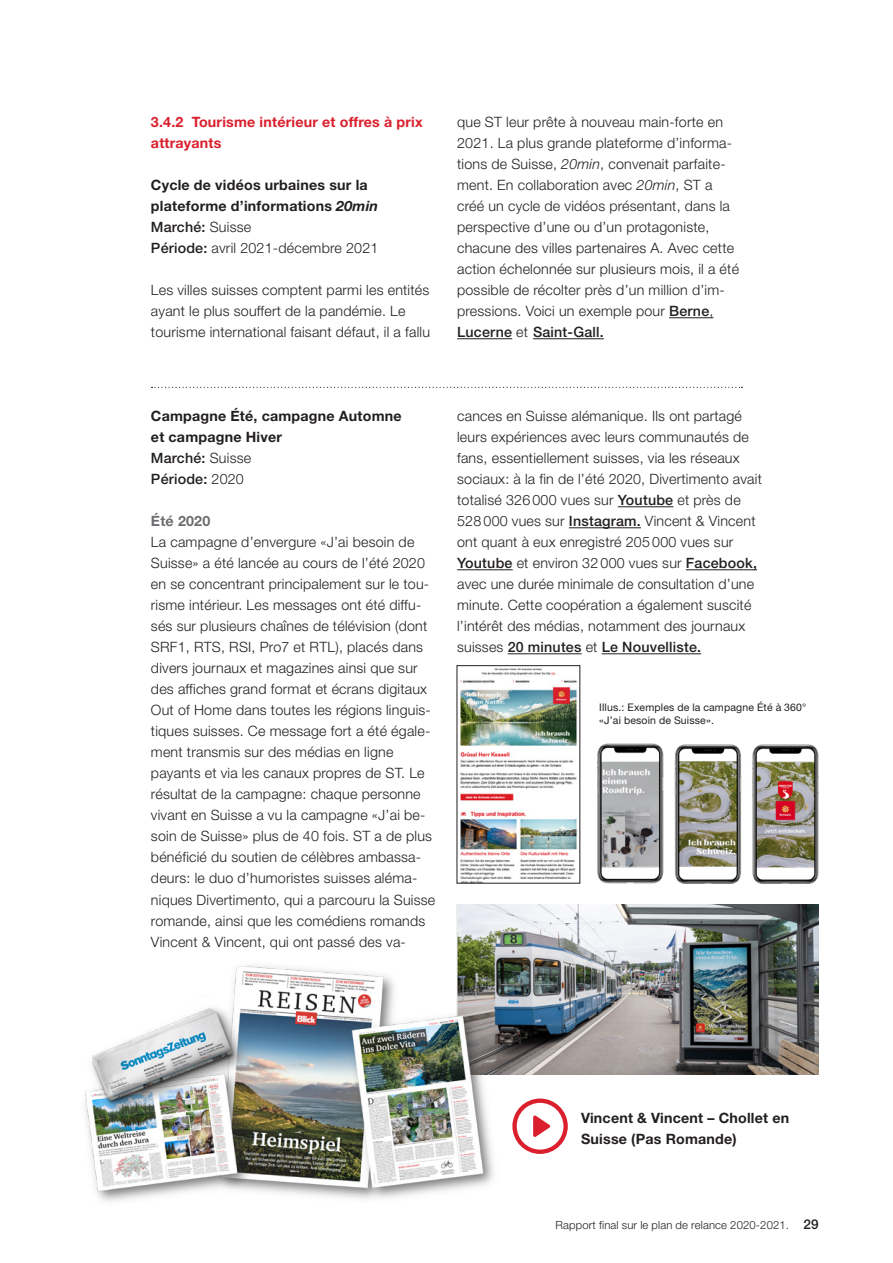
<style>
.page{position:relative;width:893px;height:1263px;background:#fff}
.page>*{position:absolute;margin:0;border:0;box-sizing:border-box;transform-origin:0 0}
.t1{font:300 14.25px/21px "Helvetica Neue LT Pro";letter-spacing:.015em;color:#231f20}
.t2{font:700 14.25px/21px "Helvetica Neue LT Pro";letter-spacing:.015em;color:#231f20}
.t3{font:700 14.25px/21px "Helvetica Neue LT Pro";letter-spacing:.015em;color:#da202d}
.t4{font:700 14.25px "Helvetica Neue LT Pro";letter-spacing:.015em;color:#6c6d70}
.t5{font:300 11.25px "Helvetica Neue LT Pro";letter-spacing:.015em;color:#231f20}
.t6{font:10.5px/13.5px "Helvetica Neue LT Pro";letter-spacing:.015em;color:#231f20}
.s1{font-style:italic}
.s2{font-weight:500}
.s3{font-weight:300}
.s4{font-weight:500;font-size:13.5px}
</style>
<div class="page">
<img style="left:597px;top:743px;width:221px;height:140px">
<img style="left:457px;top:904px;width:361px;height:170px">
<img style="left:84px;top:957px;width:419px;height:245px">
<img style="left:460px;top:668px;width:118px;height:213px">
<hr style="left:669px;top:317px;width:44px;height:1px;background:#231f20">
<hr style="left:457px;top:338px;width:55px;height:1px;background:#231f20">
<hr style="left:533px;top:338px;width:71px;height:1px;background:#231f20">
<svg style="left:152px;top:387px;width:590px;height:1px"></svg>
<hr style="left:618px;top:506px;width:55px;height:1px;background:#231f20">
<hr style="left:569px;top:527px;width:72px;height:1px;background:#231f20">
<hr style="left:457px;top:569px;width:56px;height:1px;background:#231f20">
<hr style="left:686px;top:569px;width:71px;height:1px;background:#231f20">
<hr style="left:508px;top:653px;width:74px;height:1px;background:#231f20">
<hr style="left:602px;top:653px;width:99px;height:1px;background:#231f20">
<svg style="left:512px;top:1098px;width:56px;height:56px"></svg>
<p class="t3" style="left:151px;top:111px;width:273px">3.4.2 Tourisme intérieur et offres à prix attrayants</p>
<p class="t2" style="left:151px;top:174px;width:229px">Cycle de vidéos urbaines sur la plateforme d’informations <span class="s1">20min<br></span><span class="s2">Marché:</span> <span class="s3">Suisse<br></span><span class="s2">Période:</span> <span class="s3">avril 2021-décembre 2021</span></p>
<p class="t1" style="left:151px;top:279px;width:281px">Les villes suisses comptent parmi les entités ayant le plus souffert de la pandémie. Le tourisme international faisant défaut, il a fallu</p>
<p class="t1" style="left:457px;top:111px;width:283px">que ST leur prête à nouveau main-forte en 2021. La plus grande plateforme d’informa&shy;tions de Suisse, <span class="s1">20min</span>, convenait parfaite&shy;ment. En collaboration avec <span class="s1">20min</span>, ST a créé un cycle de vidéos présentant, dans la perspective d’une ou d’un protagoniste, chacune des villes partenaires A. Avec cette action échelonnée sur plusieurs mois, il a été possible de récolter près d’un million d’im&shy;pressions. Voici un exemple pour <span class="s2">Berne</span>, <span class="s2">Lucerne</span> et <span class="s2">Saint-Gall.</span></p>
<p class="t2" style="left:151px;top:405px;width:252px">Campagne Été, campagne Automne et campagne Hiver<br><span class="s2">Marché:</span> <span class="s3">Suisse<br></span><span class="s2">Période:</span> <span class="s3">2020</span></p>
<p class="t4" style="left:151px;top:512px;width:61px">Été 2020</p>
<p class="t1" style="left:151px;top:531px;width:286px">La campagne d’envergure «J’ai besoin de Suisse» a été lancée au cours de l’été 2020 en se concentrant principalement sur le tou&shy;risme intérieur. Les messages ont été diffu&shy;sés sur plusieurs chaînes de télévision (dont SRF1, RTS, RSI, Pro7 et RTL), placés dans divers journaux et magazines ainsi que sur des affiches grand format et écrans digitaux Out of Home dans toutes les régions linguis&shy;tiques suisses. Ce message fort a été égale&shy;ment transmis sur des médias en ligne payants et via les canaux propres de ST. Le résultat de la campagne: chaque personne vivant en Suisse a vu la campagne «J’ai be&shy;soin de Suisse» plus de 40 fois. ST a de plus bénéficié du soutien de célèbres ambassa&shy;deurs: le duo d’humoristes suisses aléma&shy;niques Divertimento, qui a parcouru la Suisse romande, ainsi que les comédiens romands Vincent &amp; Vincent, qui ont passé des va-</p>
<p class="t1" style="left:457px;top:405px;width:306px">cances en Suisse alémanique. Ils ont partagé leurs expériences avec leurs communautés de fans, essentiellement suisses, via les réseaux sociaux: à la fin de l’été 2020, Divertimento avait totalisé 326 000 vues sur <span class="s2">Youtube</span> et près de 528 000 vues sur <span class="s2">Instagram.</span> Vincent &amp; Vincent ont quant à eux enregistré 205 000 vues sur <span class="s2">Youtube</span> et environ 32 000 vues sur <span class="s2">Facebook, </span>avec une durée minimale de consultation d’une minute. Cette coopération a également suscité l’intérêt des médias, notamment des journaux suisses <span class="s2">20 minutes</span> et <span class="s2">Le Nouvelliste.</span></p>
<p class="t6" style="left:599px;top:700px;width:209px">Illus.: Exemples de la campagne Été à 360° «J’ai besoin de Suisse».</p>
<p class="t2" style="left:581px;top:1107px;width:210px">Vincent &amp; Vincent – Chollet en<br>Suisse (Pas Romande)</p>
<p class="t5" style="left:555px;top:1218px;width:265px">Rapport final sur le plan de relance 2020-2021. <span class="s4">29</span></p>
</div>
